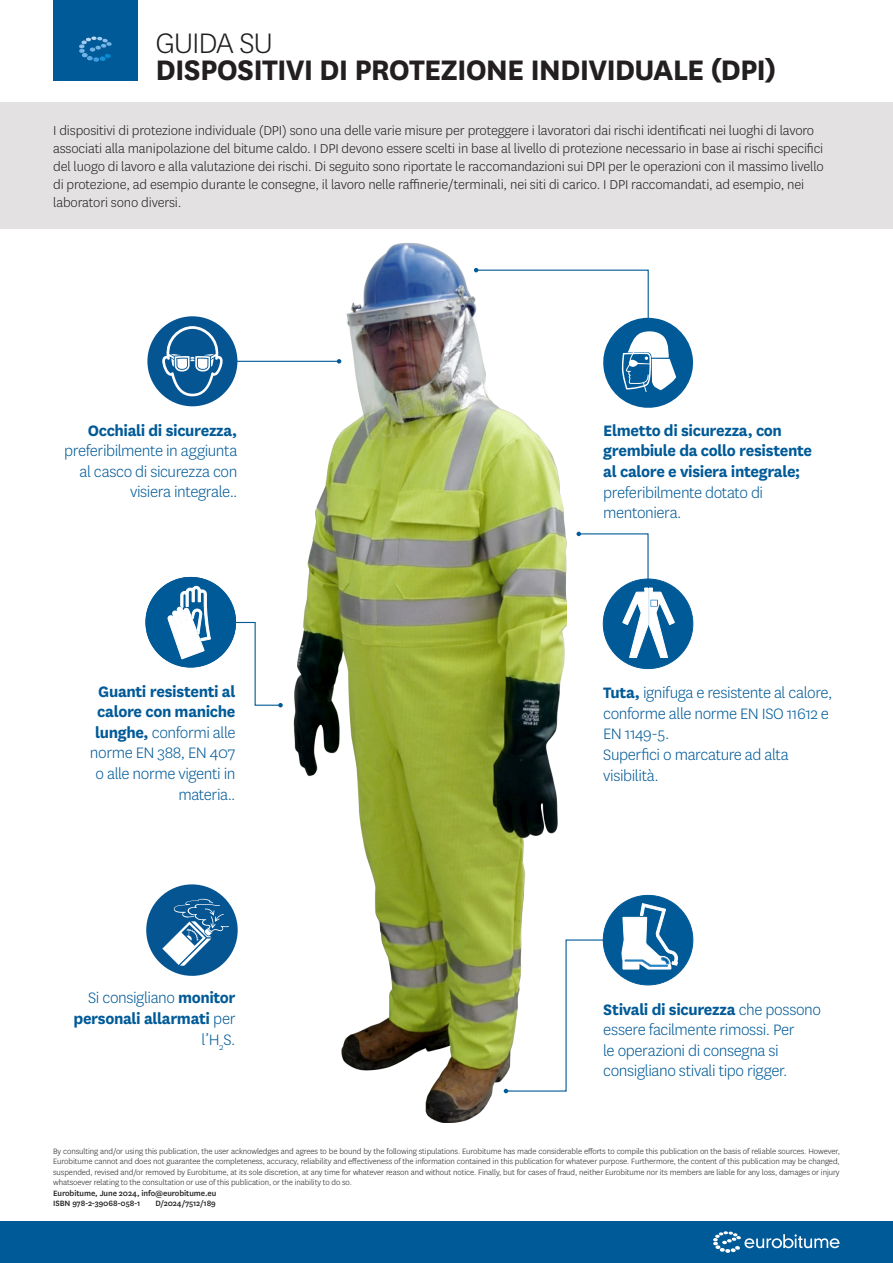
<style>
.page{position:relative;width:893px;height:1263px;background:#fff}
.page>*{position:absolute;margin:0;border:0;box-sizing:border-box;transform-origin:0 0}
.t1{font:700 33px/27px "National";letter-spacing:-.025em;color:#231f20}
.Body_Heading{font:300 17.7px/20.5px "National";letter-spacing:-.025em;color:#015a98}
.Body_Heading-2{font:700 17.7px/20.5px "National";letter-spacing:-.02em;color:#015a98}
.Bullits{font:300 15px/18px "National";letter-spacing:-.01em;color:#231f20}
.Disclaimer{font:300 9px/10.5px "National";letter-spacing:-.01em;color:#231f20;text-align:justify}
.Body{font:500 9px "National";letter-spacing:-.01em;color:#231f20}
.s1{font-weight:300}
.s2{font-weight:700}
</style>
<div class="page">
<div style="left:53px;top:0;width:85px;height:80px;background:#015a98"></div>
<svg style="left:79px;top:36px;width:33px;height:26px"></svg>
<div style="left:0;top:1222px;width:893px;height:41px;background:#015a98"></div>
<svg style="left:713px;top:1231px;width:127px;height:22px"></svg>
<div style="left:0;top:102px;width:893px;height:127px;background:#e3e1e1"></div>
<div style="left:603px;top:895px;width:90px;height:90px;background:#015a98;border-radius:50%"></div>
<svg style="left:622px;top:903px;width:56px;height:66px"></svg>
<div style="left:603px;top:579px;width:90px;height:89px;background:#015a98;border-radius:50%"></div>
<div style="left:146px;top:577px;width:90px;height:90px;background:#015a98;border-radius:50%"></div>
<svg style="left:167px;top:586px;width:53px;height:73px"></svg>
<div style="left:147px;top:316px;width:90px;height:90px;background:#065593;border-radius:50%"></div>
<svg style="left:161px;top:326px;width:63px;height:70px"></svg>
<div style="left:146px;top:884px;width:92px;height:92px;background:#065593;border-radius:50%"></div>
<svg style="left:162px;top:899px;width:67px;height:67px"></svg>
<svg style="left:567px;top:269px;width:127px;height:139px"></svg>
<svg style="left:576px;top:532px;width:98px;height:125px"></svg>
<hr style="left:235px;top:361px;width:104px;height:1px;background:#015a98">
<svg style="left:232px;top:621px;width:51px;height:86px"></svg>
<svg style="left:567px;top:939px;width:40px;height:20px"></svg>
<img style="left:293px;top:243px;width:274px;height:880px">
<p class="t1" style="left:156px;top:27px;width:622px"><span class="s1">GUIDA SU<br></span>DISPOSITIVI DI PROTEZIONE INDIVIDUALE (DPI)</p>
<p class="Bullits" style="left:53px;top:121px;width:772px">I dispositivi di protezione individuale (DPI) sono una delle varie misure per proteggere i lavoratori dai rischi identificati nei luoghi di lavoro associati alla manipolazione del bitume caldo. I DPI devono essere scelti in base al livello di protezione necessario in base ai rischi specifici del luogo di lavoro e alla valutazione dei rischi. Di seguito sono riportate le raccomandazioni sui DPI per le operazioni con il massimo livello di protezione, ad esempio durante le consegne, il lavoro nelle raffinerie/terminali, nei siti di carico. I DPI raccomandati, ad esempio, nei laboratori sono diversi.</p>
<p class="Body_Heading" style="left:64px;top:419px;width:175px;text-align:right"><span class="s2">Occhiali di sicurezza, </span>preferibilmente in aggiunta al casco di sicurezza con visiera integrale..</p>
<p class="Body_Heading" style="left:90px;top:680px;width:147px;text-align:right"><span class="s2">Guanti resistenti al calore con maniche lunghe,</span> conformi alle norme EN 388, EN 407 o alle norme vigenti in materia..</p>
<p class="Body_Heading-2" style="left:74px;top:986px;width:163px;text-align:right"><span class="s1">Si consigliano</span> monitor personali allarmati <span class="s1">per l’H</span><sub>2</sub><span class="s1">S.</span></p>
<p class="Body_Heading-2" style="left:603px;top:419px;width:210px">Elmetto di sicurezza, con grembiule da collo resistente al calore e visiera integrale; <span class="s1">preferibilmente dotato di mentoniera.</span></p>
<p class="Body_Heading" style="left:603px;top:682px;width:231px"><span class="s2">Tuta,</span> ignifuga e resistente al calore, conforme alle norme EN ISO 11612 e<br>EN 1149-5.</p>
<p class="Body_Heading" style="left:603px;top:744px;width:187px">Superfici o marcature ad alta visibilità.</p>
<p class="Body_Heading" style="left:603px;top:998px;width:219px"><span class="s2">Stivali di sicurezza</span> che possono essere facilmente rimossi. Per<br>le operazioni di consegna si consigliano stivali tipo rigger.</p>
<p class="Disclaimer" style="left:53px;top:1145px;width:788px">By consulting and/or using this publication, the user acknowledges and agrees to be bound by the following stipulations. Eurobitume has made considerable efforts to compile this publication on the basis of reliable sources. However, Eurobitume cannot and does not guarantee the completeness, accuracy, reliability and effectiveness of the information contained in this publication for whatever purpose. Furthermore, the content of this publication may be changed, suspended, revised and/or removed by Eurobitume, at its sole discretion, at any time for whatever reason and without notice. Finally, but for cases of fraud, neither Eurobitume nor its members are liable for any loss, damages or injury whatsoever relating to the consultation or use of this publication, or the inability to do so.</p>
<p class="Body" style="left:53px;top:1187px;width:165px">Eurobitume, June 2024, info@eurobitume.eu</p>
<p class="Body" style="left:53px;top:1197px;width:89px">ISBN 978-2-39068-058-1</p>
<p class="Body" style="left:155px;top:1197px;width:62px">D/2024/7512/189</p>
</div>
